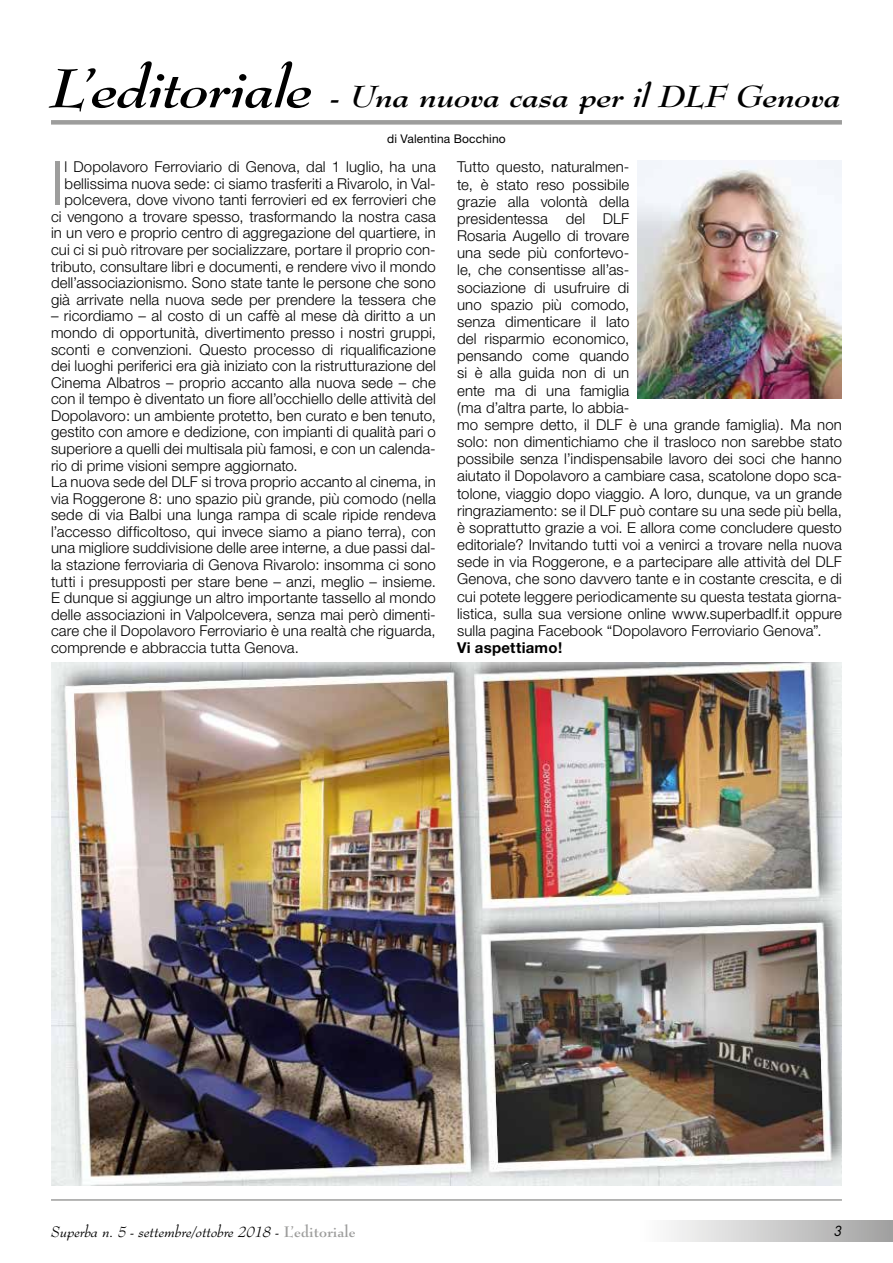
<style>
.page{position:relative;width:893px;height:1263px;background:#fff}
.page>*{position:absolute;margin:0;border:0;box-sizing:border-box;transform-origin:0 0}
.t1{font:300 61.2px "Helvetica Neue";color:#9d9d9c}
.t2{font:italic 700 30px "Bernhard Modern BT";letter-spacing:-.015em;color:#000;scale:1.1 1}
.t3{font:300 15px/16.5px "Helvetica Neue";letter-spacing:.005em;color:#000}
.t4{font:italic 15px "Bernhard Modern BT";color:#000}
.t5{font:700 15px "Helvetica Neue";letter-spacing:.015em;color:#000}
.t6{font:italic 13.5px "Futura";color:#000}
.t7{font:12px "Helvetica Neue";letter-spacing:.01em;color:#000}
.s1{font-size:54px}
.s2{font-weight:700;font-style:normal;color:#9d9d9c}
</style>
<div class="page">
<div style="left:638px;top:1220px;width:255px;height:22px;background:linear-gradient(to right,#fff,#a1a1a1)"></div>
<hr style="left:51px;top:1199px;width:791px;height:2px;background:#9d9d9c">
<div style="left:51px;top:120px;width:791px;height:5px;background:#9d9d9c"></div>
<img style="left:638px;top:161px;width:204px;height:237px">
<img style="left:51px;top:662px;width:791px;height:523px">
<h2 class="t2" style="left:51px;top:78px;width:720px"><span class="s1">L’editoriale</span> - Una nuova casa per il DLF Genova</h2>
<p class="t7" style="left:387px;top:132px;width:120px">di Valentina Bocchino</p>
<h1 class="t1" style="left:51px;top:146px;width:15px">I</h1>
<p class="t3" style="left:51px;top:158px;width:386px;text-align:right">l Dopolavoro Ferroviario di Genova, dal 1 luglio, ha una bellissima nuova sede: ci siamo trasferiti a Rivarolo, in Val&shy;polcevera, dove vivono tanti ferrovieri ed ex ferrovieri che ci vengono a trovare spesso, trasformando la nostra casa in un vero e proprio centro di aggregazione del quartiere, in cui ci si può ritrovare per socializzare, portare il proprio con&shy;tributo, consultare libri e documenti, e rendere vivo il mondo dell’associazionismo. Sono state tante le persone che sono già arrivate nella nuova sede per prendere la tessera che</p>
<p class="t3" style="left:51px;top:307px;width:386px">– ricordiamo – al costo di un caffè al mese dà diritto a un mondo di opportunità, divertimento presso i nostri gruppi, sconti e convenzioni. Questo processo di riqualificazione dei luoghi periferici era già iniziato con la ristrutturazione del Cinema Albatros – proprio accanto alla nuova sede – che con il tempo è diventato un fiore all’occhiello delle attività del Dopolavoro: un ambiente protetto, ben curato e ben tenuto, gestito con amore e dedizione, con impianti di qualità pari o superiore a quelli dei multisala più famosi, e con un calenda&shy;rio di prime visioni sempre aggiornato.<br>La nuova sede del DLF si trova proprio accanto al cinema, in via Roggerone 8: uno spazio più grande, più comodo (nella sede di via Balbi una lunga rampa di scale ripide rendeva l’accesso difficoltoso, qui invece siamo a piano terra), con una migliore suddivisione delle aree interne, a due passi dal&shy;la stazione ferroviaria di Genova Rivarolo: insomma ci sono tutti i presupposti per stare bene – anzi, meglio – insieme.<br>E dunque si aggiunge un altro importante tassello al mondo delle associazioni in Valpolcevera, senza mai però dimenti&shy;care che il Dopolavoro Ferroviario è una realtà che riguarda, comprende e abbraccia tutta Genova.</p>
<p class="t3" style="left:457px;top:158px;width:386px;line-height:17.1px">Tutto questo, naturalmen-<br>te, è stato reso possibile<br>grazie alla volontà della<br>presidentessa del DLF<br>Rosaria Augello di trovare<br>una sede più confortevo-<br>le, che consentisse all’as-<br>sociazione di usufruire di<br>uno spazio più comodo,<br>senza dimenticare il lato<br>del risparmio economico,<br>pensando come quando<br>si è alla guida non di un<br>ente ma di una famiglia<br>(ma d’altra parte, lo abbia-<br>mo sempre detto, il DLF è una grande famiglia). Ma non solo: non dimentichiamo che il trasloco non sarebbe stato possibile senza l’indispensabile lavoro dei soci che hanno aiutato il Dopolavoro a cambiare casa, scatolone dopo sca&shy;tolone, viaggio dopo viaggio. A loro, dunque, va un grande ringraziamento: se il DLF può contare su una sede più bella, è soprattutto grazie a voi. E allora come concludere questo editoriale? Invitando tutti voi a venirci a trovare nella nuova sede in via Roggerone, e a partecipare alle attività del DLF Genova, che sono davvero tante e in costante crescita, e di cui potete leggere periodicamente su questa testata giorna&shy;listica, sulla sua versione online www.superbadlf.it oppure sulla pagina Facebook “Dopolavoro Ferroviario Genova”.</p>
<p class="t5" style="left:457px;top:638px;width:107px">Vi aspettiamo!</p>
<p class="t4" style="left:51px;top:1222px;width:306px">Superba n. 5 - settembre/ottobre 2018 - <span class="s2">L’editoriale</span></p>
<p class="t6" style="left:834px;top:1223px;width:10px">3</p>
</div>
